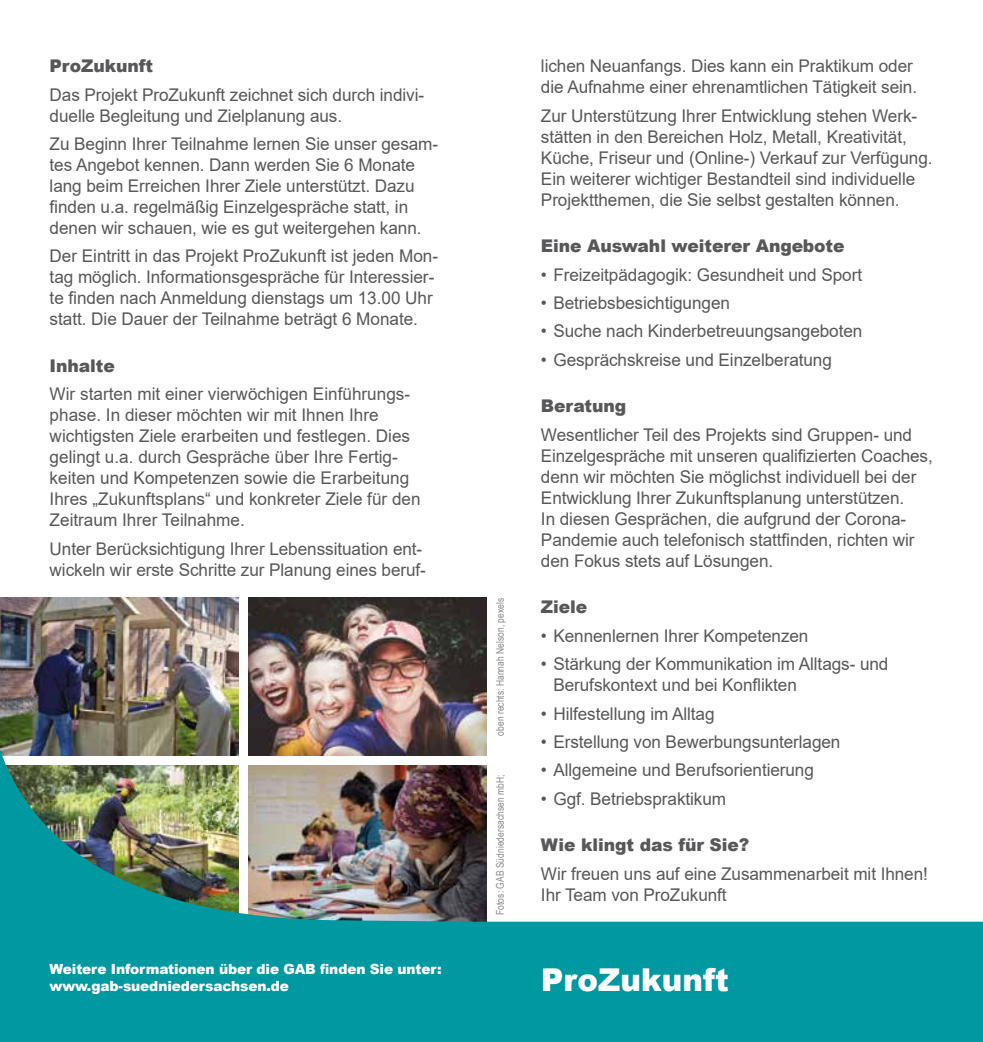
<style>
.page{position:relative;width:983px;height:1042px;background:#fff}
.page>*{position:absolute;margin:0;border:0;box-sizing:border-box;transform-origin:0 0}
.t1{font:900 31.5px "Arial";color:#fff}
.t2{font:17.5px/21px "Arial";letter-spacing:-.005em;color:#58585a}
.t3{font:900 17.5px "Arial";letter-spacing:-.005em;color:#58585a}
.t4{font:900 14px/17.5px "Arial";letter-spacing:-.01em;color:#fff}
.t5{font:10.5px "Arial Narrow";letter-spacing:.005em;color:#87888a}
</style>
<div class="page">
<img style="left:0;top:598px;width:238px;height:58px">
<img style="left:248px;top:598px;width:238px;height:58px">
<img style="left:0;top:656px;width:982px;height:386px">
<p class="t3" style="left:50px;top:53px;width:105px">ProZukunft</p>
<p class="t2" style="left:50px;top:84px;width:376px">Das Projekt ProZukunft zeichnet sich durch indivi&shy;duelle Begleitung und Zielplanung aus.</p>
<p class="t2" style="left:50px;top:133px;width:390px">Zu Beginn Ihrer Teilnahme lernen Sie unser gesam&shy;tes Angebot kennen. Dann werden Sie 6 Monate lang beim Erreichen Ihrer Ziele unterstützt. Dazu finden u.a. regelmäßig Einzelgespräche statt, in denen wir schauen, wie es gut weitergehen kann.</p>
<p class="t2" style="left:50px;top:246px;width:390px">Der Eintritt in das Projekt ProZukunft ist jeden Mon&shy;tag möglich. Informationsgespräche für Interessier&shy;te finden nach Anmeldung dienstags um 13.00 Uhr statt. Die Dauer der Teilnahme beträgt 6 Monate.</p>
<p class="t3" style="left:50px;top:353px;width:67px">Inhalte</p>
<p class="t2" style="left:50px;top:383px;width:372px">Wir starten mit einer vierwöchigen Einführungs&shy;phase. In dieser möchten wir mit Ihnen Ihre wichtigsten Ziele erarbeiten und festlegen. Dies gelingt u.a. durch Gespräche über Ihre Fertig&shy;keiten und Kompetenzen sowie die Erarbeitung Ihres „Zukunftsplans“ und konkreter Ziele für den Zeitraum Ihrer Teilnahme.</p>
<p class="t2" style="left:50px;top:538px;width:376px">Unter Berücksichtigung Ihrer Lebenssituation ent&shy;wickeln wir erste Schritte zur Planung eines beruf-</p>
<p class="t4" style="left:50px;top:959px;width:393px">Weitere Informationen über die GAB finden Sie unter: www.gab-suedniedersachsen.de</p>
<p class="t5" style="left:492px;top:735px;width:139px;rotate:-90deg">oben rechts: Hannah Nelson, pexels</p>
<p class="t5" style="left:492px;top:915px;width:141px;rotate:-90deg">Fotos: GAB Südniedersachsen mbH;</p>
<p class="t2" style="left:541px;top:56px;width:377px">lichen Neuanfangs. Dies kann ein Praktikum oder die Aufnahme einer ehrenamtlichen Tätigkeit sein.</p>
<p class="t2" style="left:541px;top:105px;width:393px">Zur Unterstützung Ihrer Entwicklung stehen Werk&shy;stätten in den Bereichen Holz, Metall, Kreativität, Küche, Friseur und (Online-) Verkauf zur Verfügung.<br>Ein weiterer wichtiger Bestandteil sind individuelle Projektthemen, die Sie selbst gestalten können.</p>
<p class="t3" style="left:541px;top:233px;width:305px">Eine Auswahl weiterer Angebote</p>
<p class="t2" style="left:541px;top:264px;width:322px">• Freizeitpädagogik: Gesundheit und Sport</p>
<p class="t2" style="left:541px;top:292px;width:190px">• Betriebsbesichtigungen</p>
<p class="t2" style="left:541px;top:321px;width:323px">• Suche nach Kinderbetreuungsangeboten</p>
<p class="t2" style="left:541px;top:349px;width:292px">• Gesprächskreise und Einzelberatung</p>
<p class="t3" style="left:541px;top:393px;width:87px">Beratung</p>
<p class="t2" style="left:541px;top:424px;width:393px">Wesentlicher Teil des Projekts sind Gruppen- und Einzelgespräche mit unseren qualifizierten Coaches, denn wir möchten Sie möglichst individuell bei der Entwicklung Ihrer Zukunftsplanung unterstützen.<br>In diesen Gesprächen, die aufgrund der Corona-Pandemie auch telefonisch stattfinden, richten wir den Fokus stets auf Lösungen.</p>
<p class="t3" style="left:541px;top:594px;width:48px">Ziele</p>
<p class="t2" style="left:541px;top:625px;width:269px">• Kennenlernen Ihrer Kompetenzen</p>
<p class="t2" style="left:553px;top:653px;width:336px;text-indent:-12px">• Stärkung der Kommunikation im Alltags- und<br>Berufskontext und bei Konflikten</p>
<p class="t2" style="left:541px;top:703px;width:175px">• Hilfestellung im Alltag</p>
<p class="t2" style="left:541px;top:731px;width:301px">• Erstellung von Bewerbungsunterlagen</p>
<p class="t2" style="left:541px;top:759px;width:274px">• Allgemeine und Berufsorientierung</p>
<p class="t2" style="left:541px;top:788px;width:187px">• Ggf. Betriebspraktikum</p>
<p class="t3" style="left:541px;top:832px;width:210px">Wie klingt das für Sie?</p>
<p class="t2" style="left:541px;top:863px;width:388px">Wir freuen uns auf eine Zusammenarbeit mit Ihnen!<br>Ihr Team von ProZukunft</p>
<h1 class="t1" style="left:541px;top:957px;width:189px">ProZukunft</h1>
</div>
